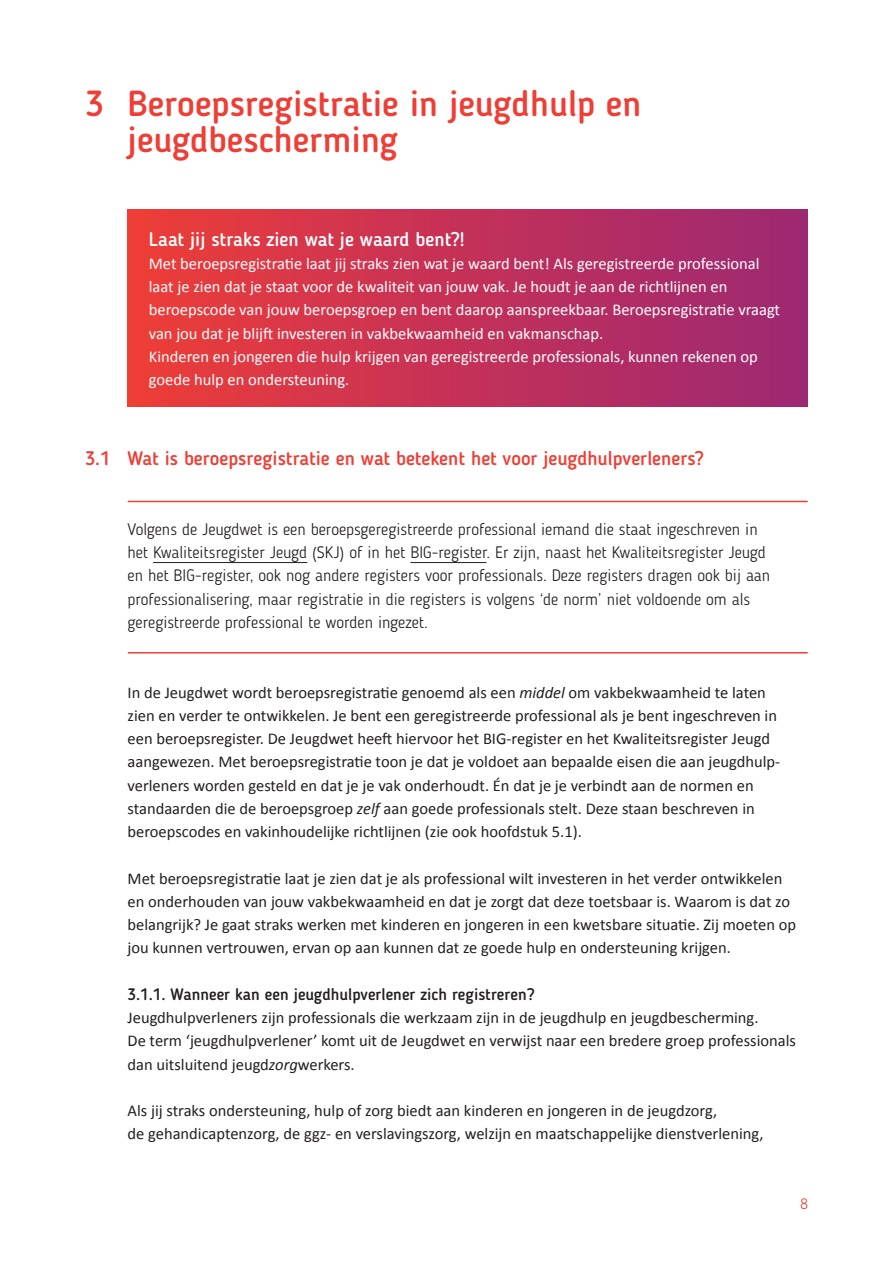
<style>
.page{position:relative;width:893px;height:1263px;background:#fff}
.page>*{position:absolute;margin:0;border:0;box-sizing:border-box;transform-origin:0 0}
.kop_2{font:500 36px/36px "Blogger Sans";color:#ee3e35}
.Tussenkop{font:500 19.5px "Blogger Sans";color:#ee3e35}
.Tussenkop-2{font:500 19.5px "Blogger Sans";color:#fff}
.Platte_tekst{font:16.5px/23.2px "Calibri";color:#231f20}
.kadertekst{font:16.5px/23.2px "Calibri";color:#fff}
.kadertekst_blogger{font:300 16.5px/23.2px "Blogger Sans";color:#231f20}
.Tussenkop_Sub{font:500 16.5px "Blogger Sans";color:#231f20}
.t1{font:300 15px "Blogger Sans";color:#ee3e35}
.s1{font-style:italic}
</style>
<div class="page">
<hr style="left:153px;top:562px;width:154px;height:1px;background:#231f20">
<hr style="left:410px;top:562px;width:76px;height:1px;background:#231f20">
<div style="left:128px;top:210px;width:680px;height:196px;background:linear-gradient(to right,#ed3d39,#9b2774)"></div>
<hr style="left:128px;top:501px;width:679px;height:1px;background:#ee3e35">
<hr style="left:128px;top:652px;width:679px;height:1px;background:#ee3e35">
<p class="kop_2" style="left:128px;top:86px;width:515px;text-indent:-43px">3 Beroepsregistratie in jeugdhulp en jeugdbescherming</p>
<p class="Tussenkop-2" style="left:149px;top:227px;width:317px">Laat jij straks zien wat je waard bent?!</p>
<p class="kadertekst" style="left:149px;top:252px;width:633px">Met beroepsregistratie laat jij straks zien wat je waard bent! Als geregistreerde professional laat je zien dat je staat voor de kwaliteit van jouw vak. Je houdt je aan de richtlijnen en beroepscode van jouw beroepsgroep en bent daarop aanspreekbaar. Beroepsregistratie vraagt van jou dat je blijft investeren in vakbekwaamheid en vakmanschap.</p>
<p class="kadertekst" style="left:149px;top:345px;width:610px">Kinderen en jongeren die hulp krijgen van geregistreerde professionals, kunnen rekenen op goede hulp en ondersteuning.</p>
<p class="Tussenkop" style="left:85px;top:447px;width:620px">3.1 Wat is beroepsregistratie en wat betekent het voor jeugdhulpverleners?</p>
<p class="kadertekst_blogger" style="left:128px;top:517px;width:644px">Volgens de Jeugdwet is een beroepsgeregistreerde professional iemand die staat ingeschreven in het Kwaliteitsregister Jeugd (SKJ) of in het BIG-register. Er zijn, naast het Kwaliteitsregister Jeugd en het BIG-register, ook nog andere registers voor professionals. Deze registers dragen ook bij aan professionalisering, maar registratie in die registers is volgens ‘de norm’ niet voldoende om als geregistreerde professional te worden ingezet.</p>
<p class="Platte_tekst" style="left:128px;top:680px;width:653px">In de Jeugdwet wordt beroepsregistratie genoemd als een <span class="s1">middel</span> om vakbekwaamheid te laten zien en verder te ontwikkelen. Je bent een geregistreerde professional als je bent ingeschreven in een beroepsregister. De Jeugdwet heeft hiervoor het BIG-register en het Kwaliteitsregister Jeugd aangewezen. Met beroepsregistratie toon je dat je voldoet aan bepaalde eisen die aan jeugdhulp&shy;verleners worden gesteld en dat je je vak onderhoudt. Én dat je je verbindt aan de normen en standaarden die de beroepsgroep <span class="s1">zelf</span> aan goede professionals stelt. Deze staan beschreven in beroepscodes en vakinhoudelijke richtlijnen (zie ook hoofdstuk 5.1).</p>
<p class="Platte_tekst" style="left:128px;top:866px;width:670px">Met beroepsregistratie laat je zien dat je als professional wilt investeren in het verder ontwikkelen en onderhouden van jouw vakbekwaamheid en dat je zorgt dat deze toetsbaar is. Waarom is dat zo belangrijk? Je gaat straks werken met kinderen en jongeren in een kwetsbare situatie. Zij moeten op jou kunnen vertrouwen, ervan op aan kunnen dat ze goede hulp en ondersteuning krijgen.</p>
<p class="Tussenkop_Sub" style="left:128px;top:984px;width:409px">3.1.1. Wanneer kan een jeugdhulpverlener zich registreren?</p>
<p class="Platte_tekst" style="left:128px;top:1006px;width:670px">Jeugdhulpverleners zijn professionals die werkzaam zijn in de jeugdhulp en jeugdbescherming.<br>De term ‘jeugdhulpverlener’ komt uit de Jeugdwet en verwijst naar een bredere groep professionals dan uitsluitend jeugd<span class="s1">zorg</span>werkers.</p>
<p class="Platte_tekst" style="left:128px;top:1099px;width:637px">Als jij straks ondersteuning, hulp of zorg biedt aan kinderen en jongeren in de jeugdzorg,<br>de gehandicaptenzorg, de ggz- en verslavingszorg, welzijn en maatschappelijke dienstverlening,</p>
<p class="t1" style="left:800px;top:1195px;width:9px">8</p>
</div>
